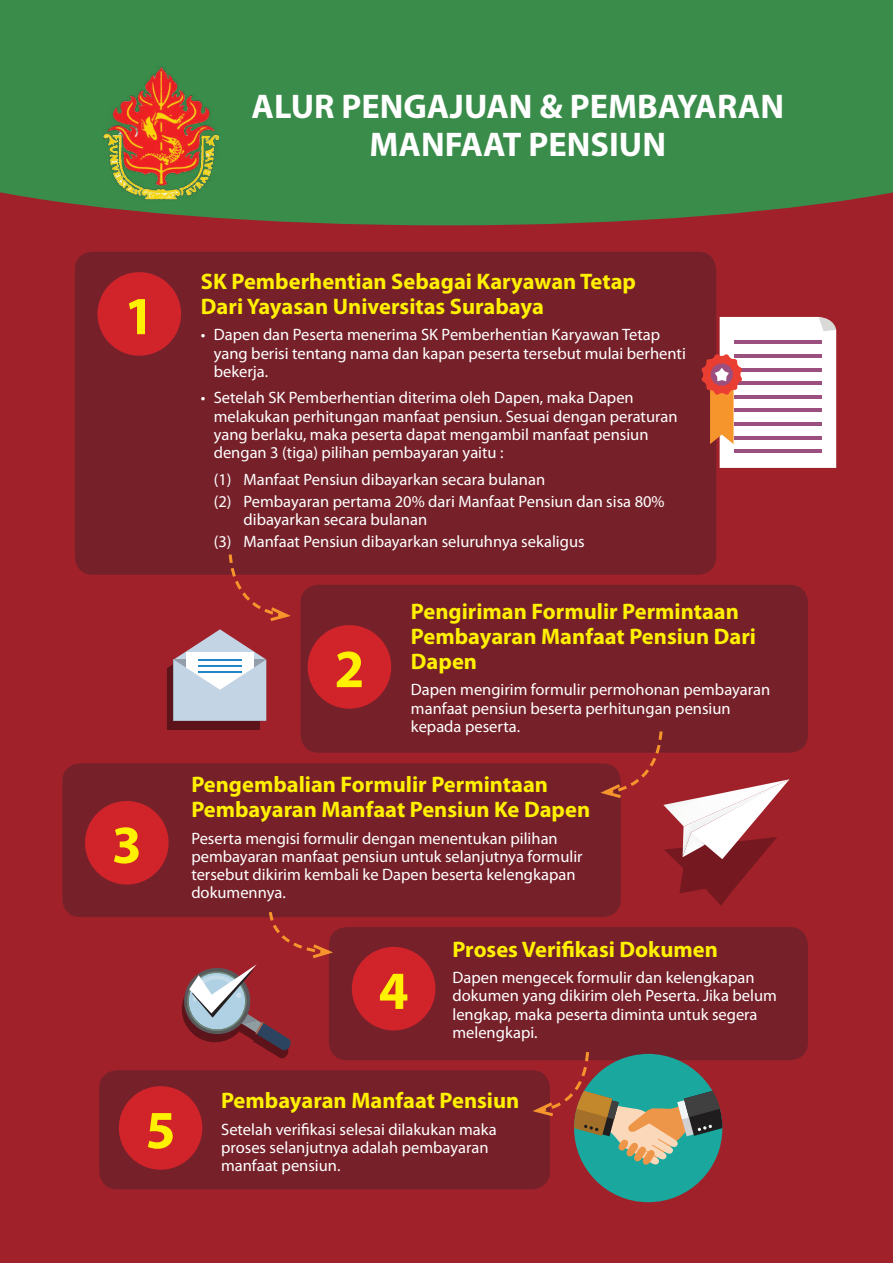
<style>
.page{position:relative;width:893px;height:1263px;background:#fff}
.page>*{position:absolute;margin:0;border:0;box-sizing:border-box;transform-origin:0 0}
.t1{font:700 54px "Myriad Pro";color:#fff101}
.t2{font:700 34.35px/37.8px "Myriad Pro";color:#fff;text-align:center}
.t3{font:700 22.5px/24.8px "Myriad Pro";color:#fff101}
.t4{font:16.5px/18.1px "Myriad Pro";color:#fff}
</style>
<div class="page">
<div style="left:0;top:225px;width:893px;height:1038px;background:#a0212a"></div>
<div style="left:0;top:0;width:893px;height:225px;background:#3a8c4a"></div>
<div style="left:75px;top:252px;width:641px;height:323px;background:#76212a;border-radius:18px"></div>
<div style="left:300px;top:585px;width:508px;height:168px;background:#76212a;border-radius:18px"></div>
<div style="left:62px;top:763px;width:559px;height:154px;background:#76212a;border-radius:18px"></div>
<div style="left:329px;top:927px;width:479px;height:133px;background:#76212a;border-radius:18px"></div>
<div style="left:99px;top:1070px;width:451px;height:119px;background:#76212a;border-radius:18px"></div>
<img style="left:103px;top:67px;width:115px;height:133px">
<div style="left:98px;top:272px;width:83px;height:84px;background:#d1232a;border-radius:50%"></div>
<div style="left:308px;top:625px;width:83px;height:84px;background:#d1232a;border-radius:50%"></div>
<div style="left:85px;top:801px;width:84px;height:83px;background:#d1232a;border-radius:50%"></div>
<div style="left:352px;top:947px;width:83px;height:83px;background:#d1232a;border-radius:50%"></div>
<div style="left:119px;top:1086px;width:83px;height:84px;background:#d1232a;border-radius:50%"></div>
<svg style="left:701px;top:317px;width:135px;height:151px"></svg>
<div style="left:574px;top:1054px;width:148px;height:148px;background:#19a79e;border-radius:50%"></div>
<svg style="left:227px;top:554px;width:68px;height:69px"></svg>
<svg style="left:179px;top:912px;width:158px;height:147px;background:#993941"></svg>
<svg style="left:596px;top:731px;width:193px;height:175px"></svg>
<svg style="left:528px;top:1052px;width:194px;height:114px"></svg>
<svg style="left:167px;top:629px;width:99px;height:100px"></svg>
<h2 class="t2" style="left:252px;top:86px;width:534px">ALUR PENGAJUAN &amp; PEMBAYARAN<br>MANFAAT PENSIUN</h2>
<h1 class="t1" style="left:124px;top:281px;width:31px">1</h1>
<h3 class="t3" style="left:201px;top:268px;width:437px">SK Pemberhentian Sebagai Karyawan Tetap<br>Dari Yayasan Universitas Surabaya</h3>
<p class="t4" style="left:214px;top:326px;width:474px;text-indent:-13px">• Dapen dan Peserta menerima SK Pemberhentian Karyawan Tetap yang berisi tentang nama dan kapan peserta tersebut mulai berhenti bekerja.</p>
<p class="t4" style="left:214px;top:388px;width:465px;text-indent:-13px">• Setelah SK Pemberhentian diterima oleh Dapen, maka Dapen melakukan perhitungan manfaat pensiun. Sesuai dengan peraturan yang berlaku, maka peserta dapat mengambil manfaat pensiun dengan 3 (tiga) pilihan pembayaran yaitu :</p>
<p class="t4" style="left:214px;top:467px;width:452px;line-height:22.4px">(1) Manfaat Pensiun dibayarkan secara bulanan<br>(2) Pembayaran pertama 20% dari Manfaat Pensiun dan sisa 80%</p>
<p class="t4" style="left:214px;top:508px;width:372px;line-height:22.4px;text-indent:30px">dibayarkan secara bulanan<br>(3) Manfaat Pensiun dibayarkan seluruhnya sekaligus</p>
<h1 class="t1" style="left:112px;top:809px;width:31px">3</h1>
<h1 class="t1" style="left:334px;top:634px;width:31px">2</h1>
<h3 class="t3" style="left:411px;top:599px;width:347px">Pengiriman Formulir Permintaan<br>Pembayaran Manfaat Pensiun Dari<br>Dapen</h3>
<p class="t4" style="left:411px;top:681px;width:361px">Dapen mengirim formulir permohonan pembayaran manfaat pensiun beserta perhitungan pensiun kepada peserta.</p>
<h3 class="t3" style="left:191px;top:771px;width:400px">Pengembalian Formulir Permintaan<br>Pembayaran Manfaat Pensiun Ke Dapen</h3>
<p class="t4" style="left:191px;top:829px;width:393px">Peserta mengisi formulir dengan menentukan pilihan pembayaran manfaat pensiun untuk selanjutnya formulir tersebut dikirim kembali ke Dapen beserta kelengkapan dokumennya.</p>
<h3 class="t3" style="left:452px;top:936px;width:267px">Proses Verifikasi Dokumen</h3>
<p class="t4" style="left:452px;top:968px;width:326px">Dapen mengecek formulir dan kelengkapan dokumen yang dikirim oleh Peserta. Jika belum lengkap, maka peserta diminta untuk segera melengkapi.</p>
<h1 class="t1" style="left:379px;top:955px;width:31px">4</h1>
<h1 class="t1" style="left:146px;top:1095px;width:31px">5</h1>
<h3 class="t3" style="left:221px;top:1088px;width:300px">Pembayaran Manfaat Pensiun</h3>
<p class="t4" style="left:221px;top:1120px;width:277px">Setelah verifikasi selesai dilakukan maka proses selanjutnya adalah pembayaran manfaat pensiun.</p>
</div>
